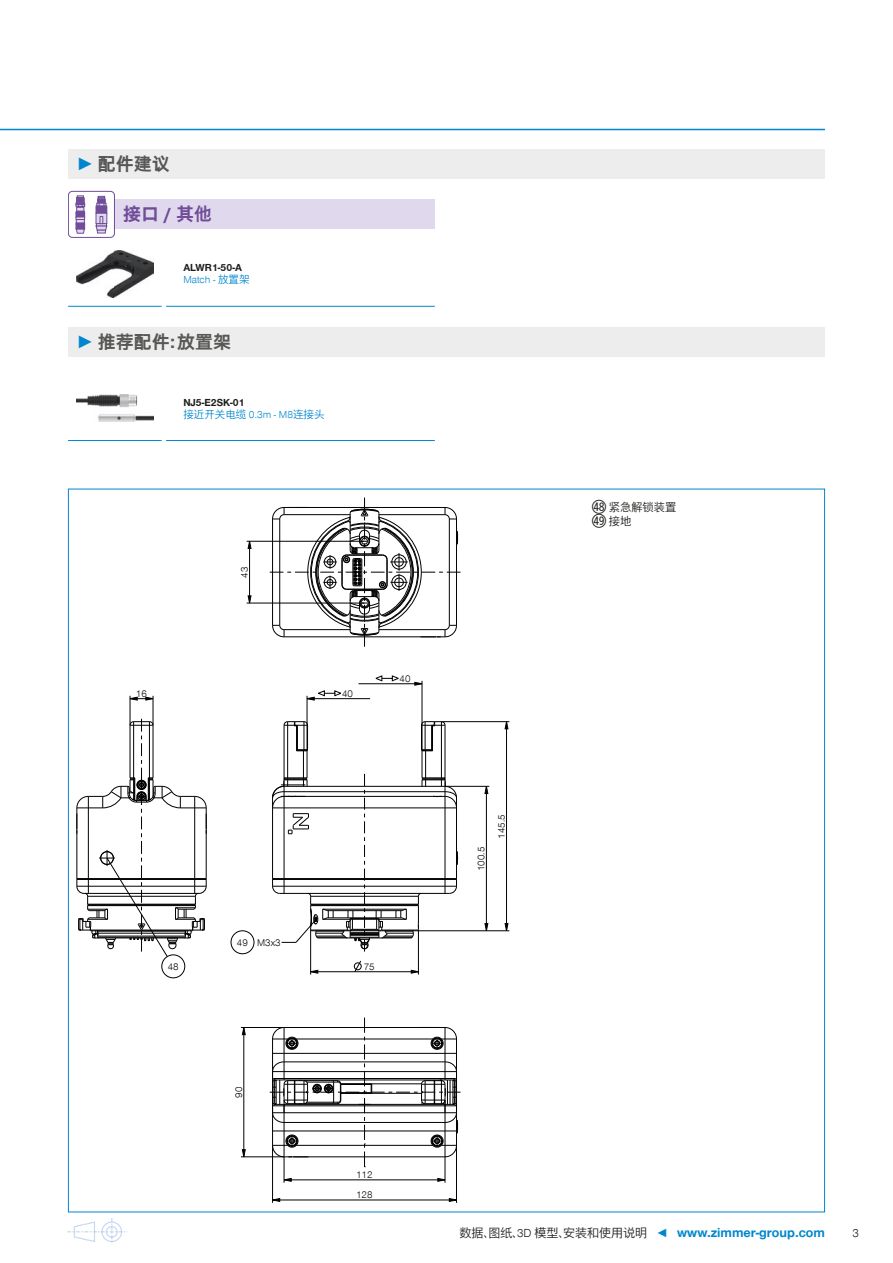
<style>
.page{position:relative;width:893px;height:1263px;background:#fff}
.page>*{position:absolute;margin:0;border:0;box-sizing:border-box;transform-origin:0 0}
.t1{font:700 18px "Zimmer Group Sans Global";color:#575756}
.t2{font:700 18px "Zimmer Group Sans Global";color:#704c99}
.t3{font:18px "Sommer Double Digits";color:#1d1d1b}
.t4{font:700 13.5px "Zimmer Group Sans Global";color:#0086ce}
.t5{font:300 12px "Zimmer Group Sans Global";color:#1d1d1b}
.t6{font:300 11.25px "Zimmer Group Sans Global";color:#1d1d1b}
.t7{font:300 10.5px "Zimmer Group Sans Global";color:#0086ce}
.t8{font:700 10.5px "Zimmer Group Sans Global";color:#1d1d1b}
.t9{font:300 10.05px "Zimmer Group Sans Global";color:#020203}
.s1{font-family:"Zimmer Group Sans";color:#0086ce}
.s2{font-family:"Sommer Double Digits";font-weight:400;font-size:18px}
.s3{font-family:"Zimmer Group Sans Global";font-weight:300;font-size:11.25px}
.s4{font-weight:300;font-size:12px;color:#1d1d1b}
.s5{font-weight:300;font-size:12px}
</style>
<div class="page">
<img style="left:68px;top:1218px;width:60px;height:25px">
<hr style="left:0;top:129px;width:825px;height:1px;background:#0086ce">
<svg style="left:68px;top:488px;width:757px;height:725px"></svg>
<div style="left:68px;top:149px;width:757px;height:30px;background:#ededed"></div>
<div style="left:68px;top:327px;width:757px;height:30px;background:#ededed"></div>
<div style="left:68px;top:199px;width:367px;height:30px;background:#e0d9ed"></div>
<img style="left:77px;top:250px;width:76px;height:48px">
<div style="left:68px;top:191px;width:46px;height:46px;background:#fff;border-radius:4px"></div>
<div style="left:68px;top:191px;width:47px;height:47px;border:1px solid #704c99;border-radius:4px"></div>
<div style="left:96px;top:206px;width:11px;height:7px;background:#704c99"></div>
<div style="left:96px;top:213px;width:11px;height:11px;background:#e0d9ed"></div>
<div style="left:96px;top:213px;width:11px;height:11px;border:1px solid #704c99"></div>
<svg style="left:96px;top:216px;width:11px;height:17px"></svg>
<div style="left:76px;top:223px;width:9px;height:6px;background:#704c99"></div>
<svg style="left:76px;top:229px;width:9px;height:4px"></svg>
<svg style="left:76px;top:196px;width:9px;height:27px"></svg>
<svg style="left:97px;top:196px;width:9px;height:10px"></svg>
<hr style="left:68px;top:306px;width:94px;height:1px;background:#0086ce">
<hr style="left:166px;top:306px;width:269px;height:1px;background:#0086ce">
<img style="left:77px;top:394px;width:76px;height:28px">
<hr style="left:68px;top:440px;width:94px;height:1px;background:#0086ce">
<hr style="left:166px;top:440px;width:269px;height:1px;background:#0086ce">
<h1 class="t1" style="left:77px;top:153px;width:95px"><span class="s1">►</span> 配件建议</h1>
<h1 class="t2" style="left:123px;top:204px;width:90px">接口 / 其他</h1>
<p class="t8" style="left:183px;top:262px;width:60px">ALWR1-50-A</p>
<p class="t7" style="left:183px;top:274px;width:68px">Match - 放置架</p>
<h1 class="t1" style="left:77px;top:331px;width:156px"><span class="s1">►</span> 推荐配件：放置架</h1>
<p class="t8" style="left:183px;top:396px;width:63px">NJ5-E2SK-01</p>
<p class="t7" style="left:183px;top:408px;width:143px">接近开关电缆 0.3m - M8连接头</p>
<p class="t9" style="left:136px;top:687px;width:12px">16</p>
<p class="t9" style="left:238px;top:578px;width:12px;rotate:-90deg">43</p>
<p class="t9" style="left:342px;top:687px;width:12px">40</p>
<p class="t9" style="left:399px;top:673px;width:12px">40</p>
<p class="t9" style="left:168px;top:960px;width:12px">48</p>
<p class="t9" style="left:237px;top:937px;width:45px">49 M3x3</p>
<p class="t9" style="left:233px;top:1098px;width:12px;rotate:-90deg">90</p>
<p class="t9" style="left:364px;top:960px;width:12px">75</p>
<p class="t9" style="left:356px;top:1169px;width:18px">112</p>
<p class="t9" style="left:356px;top:1189px;width:18px">128</p>
<p class="t6" style="left:592px;top:500px;width:86px"><span class="s2">ET</span> 紧急解锁装置</p>
<h1 class="t3" style="left:592px;top:514px;width:41px">EU <span class="s3">接地</span></h1>
<p class="t9" style="left:475px;top:871px;width:26px;rotate:-90deg">100.5</p>
<p class="t9" style="left:495px;top:839px;width:26px;rotate:-90deg">145.5</p>
<p class="t4" style="left:460px;top:1224px;width:367px"><span class="s4">数据、图纸、3D 模型、安装和使用说明</span> <span class="s5">◄</span> www.zimmer-group.com</p>
<p class="t5" style="left:852px;top:1226px;width:8px">3</p>
</div>
